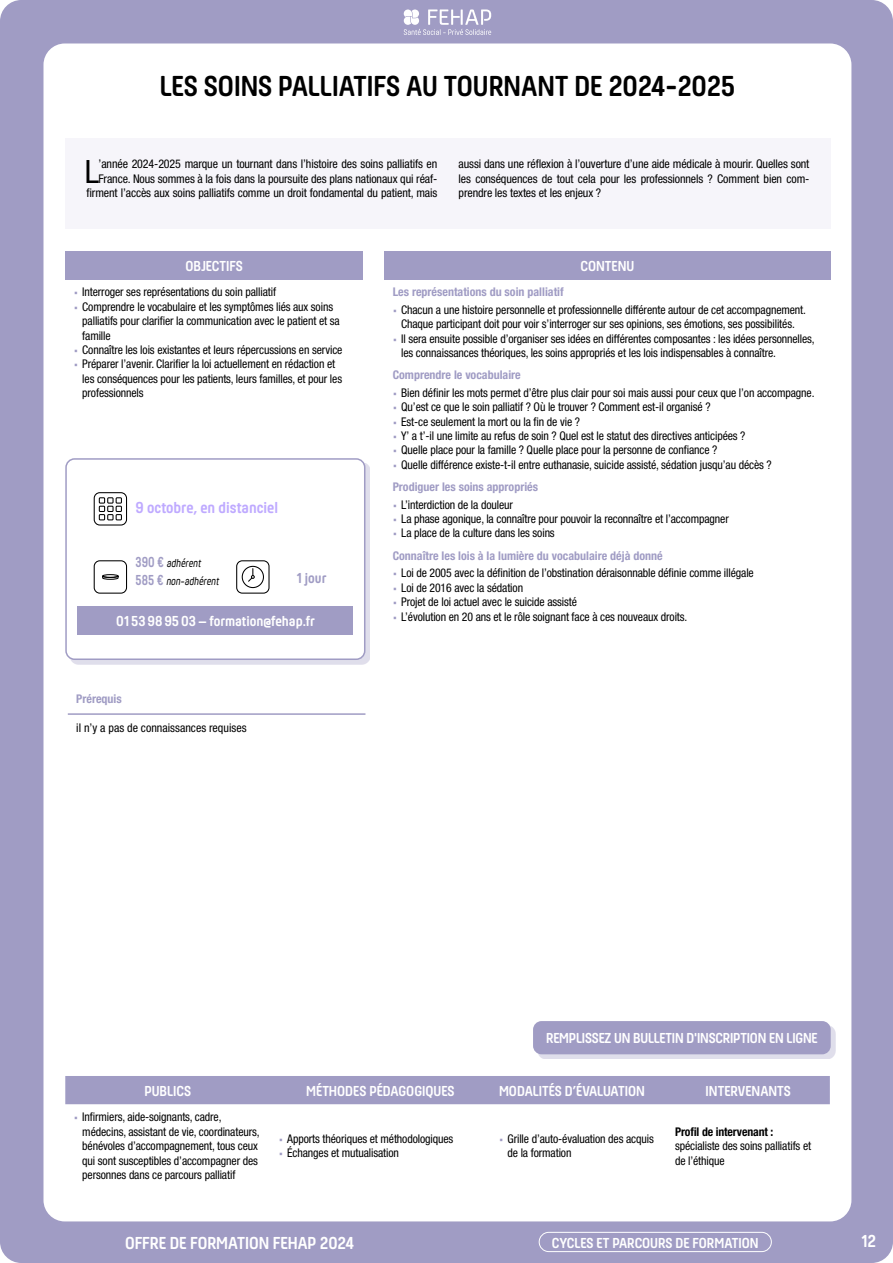
<style>
.page{position:relative;width:893px;height:1263px;background:#a09cc4}
.page>*{position:absolute;margin:0;border:0;box-sizing:border-box;transform-origin:0 0}
.t1{font:condensed 32.1px "Helvetica Neue LT Pro";color:#000}
.t2{font:700 30px "Hansom FY";color:#000}
.t3{font:700 18px "Hansom FY";color:#fff}
.t4{font:700 16.5px "Hansom FY";color:#bfaaff}
.t5{font:700 15px "Hansom FY";color:#fff}
.t6{font:700 15px "Hansom FY";color:#a09cc4}
.t7{font:condensed 12px/14.4px "Helvetica Neue LT Pro";letter-spacing:-.01em;color:#000}
.t8{font:700 condensed 12px/22.5px "Helvetica Neue LT Pro";color:#a09cc4}
.t9{font:italic 12px/18px "Hansom FY";color:#000;scale:.85 1}
.t10{font:700 condensed 12px "Helvetica Neue LT Pro";letter-spacing:-.01em;color:#000}
.s1{font-family:"Acumin Variable Concept";font-stretch:normal;color:#a09cc4}
.s2{font-weight:700;font-style:normal;font-size:15px;color:#a09cc4}
.s3{font-weight:700;color:#a09cc4}
.s4{font-family:"Acumin Variable Concept";font-weight:400;font-stretch:normal}
.s5{font-weight:400;color:#000}
</style>
<div class="page">
<div style="left:43px;top:43px;width:808px;height:1178px;background:#fff;border-radius:21px"></div>
<svg style="left:404px;top:9px;width:87px;height:26px"></svg>
<div style="left:539px;top:1232px;width:233px;height:20px;border:1px solid #fff;border-radius:10px"></div>
<div style="left:65px;top:138px;width:766px;height:91px;background:#f6f5fa"></div>
<div style="left:65px;top:1076px;width:765px;height:28px;background:#a09cc4"></div>
<div style="left:384px;top:251px;width:447px;height:28px;background:#a09cc4"></div>
<div style="left:65px;top:251px;width:298px;height:28px;background:#a09cc4"></div>
<hr style="left:68px;top:713px;width:297px;height:2px;background:#a09cc4">
<div style="left:70px;top:463px;width:300px;height:201px;background:#a09cc4;opacity:.33"></div>
<div style="left:66px;top:459px;width:299px;height:200px;background:#fff;border-radius:9px"></div>
<div style="left:77px;top:606px;width:276px;height:29px;background:#a09cc4"></div>
<div style="left:94px;top:492px;width:33px;height:33px;border:1px solid #000;border-radius:6px"></div>
<div style="left:99px;top:497px;width:6px;height:7px;border:1px solid #000"></div>
<div style="left:107px;top:497px;width:7px;height:7px;border:1px solid #000"></div>
<div style="left:116px;top:497px;width:6px;height:7px;border:1px solid #000"></div>
<div style="left:107px;top:506px;width:7px;height:6px;border:1px solid #000"></div>
<svg style="left:99px;top:506px;width:6px;height:14px"></svg>
<div style="left:107px;top:514px;width:7px;height:6px;border:1px solid #000"></div>
<svg style="left:116px;top:506px;width:6px;height:14px"></svg>
<div style="left:94px;top:560px;width:33px;height:34px;border:1px solid #000;border-radius:6px"></div>
<div style="left:102px;top:574px;width:17px;height:4px;border:1px solid #000;border-radius:50%"></div>
<svg style="left:102px;top:575px;width:17px;height:5px"></svg>
<div style="left:242px;top:566px;width:22px;height:22px;border:1px solid #000;border-radius:50%"></div>
<svg style="left:248px;top:569px;width:7px;height:13px"></svg>
<div style="left:236px;top:560px;width:34px;height:34px;border:1px solid #000;border-radius:6px"></div>
<div style="left:65px;top:458px;width:300px;height:202px;border:2px solid #a09cc4;border-radius:9px"></div>
<div style="left:537px;top:1025px;width:298px;height:34px;background:#a09cc4;opacity:.33"></div>
<div style="left:533px;top:1021px;width:298px;height:33px;background:#a09cc4;border-radius:9px"></div>
<h2 class="t2" style="left:160px;top:68px;width:577px">LES SOINS PALLIATIFS AU TOURNANT DE 2024-2025</h2>
<p class="t7" style="left:87px;top:157px;width:352px;text-align:right">’année 2024-2025 marque un tournant dans l’histoire des soins palliatifs en<br>France. Nous sommes à la fois dans la poursuite des plans nationaux qui réaf&shy;firment l’accès aux soins palliatifs comme un droit fondamental du patient, mais</p>
<p class="t7" style="left:459px;top:157px;width:352px;text-align:justify">aussi dans une réflexion à l’ouverture d’une aide médicale à mourir. Quelles sont les conséquences de tout cela pour les professionnels ? Comment bien com&shy;prendre les textes et les enjeux ?</p>
<h1 class="t1" style="left:85px;top:152px;width:16px">L</h1>
<p class="t5" style="left:185px;top:257px;width:59px">OBJECTIFS</p>
<p class="t7" style="left:74px;top:285px;width:204px"><span class="s1">•</span> Interroger ses représentations du soin palliatif</p>
<p class="t7" style="left:82px;top:299px;width:259px;text-indent:-9px"><span class="s1">•</span> Comprendre le vocabulaire et les symptômes liés aux soins palliatifs pour clarifier la communication avec le patient et sa famille</p>
<p class="t7" style="left:74px;top:342px;width:270px"><span class="s1">•</span> Connaître les lois existantes et leurs répercussions en service</p>
<p class="t7" style="left:82px;top:357px;width:261px;text-indent:-9px"><span class="s1">•</span> Préparer l’avenir. Clarifier la loi actuellement en rédaction et les conséquences pour les patients, leurs familles, et pour les professionnels</p>
<h3 class="t4" style="left:136px;top:498px;width:144px">9 octobre, en distanciel</h3>
<p class="t9" style="left:136px;top:554px;width:99px"><span class="s2">390 €</span> adhérent<br><span class="s2">585 €</span> non-adhérent</p>
<p class="t6" style="left:296px;top:569px;width:31px">1 jour</p>
<p class="t5" style="left:116px;top:613px;width:200px">01 53989503 – formation@fehap.fr</p>
<p class="t8" style="left:76px;top:688px;width:47px">Prérequis</p>
<p class="t7" style="left:76px;top:720px;width:172px">il n’y a pas de connaissances requises</p>
<p class="t5" style="left:581px;top:257px;width:55px">CONTENU</p>
<p class="t8" style="left:393px;top:281px;width:172px">Les représentations du soin palliatif</p>
<p class="t7" style="left:393px;top:302px;width:415px;text-align:center"><span class="s1">•</span> Chacun a une histoire personnelle et professionnelle différente autour de cet accompagnement.<br>Chaque participant doit pour voir s’interroger sur ses opinions, ses émotions, ses possibilités.</p>
<p class="t7" style="left:401px;top:331px;width:415px;text-indent:-9px"><span class="s1">•</span> Il sera ensuite possible d’organiser ses idées en différentes composantes : les idées personnelles, les connaissances théoriques, les soins appropriés et les lois indispensables à connaître.</p>
<p class="t8" style="left:393px;top:364px;width:130px">Comprendre le vocabulaire</p>
<p class="t7" style="left:393px;top:385px;width:423px"><span class="s1">•</span> Bien définir les mots permet d’être plus clair pour soi mais aussi pour ceux que l’on accompagne.</p>
<p class="t7" style="left:393px;top:400px;width:319px"><span class="s1">•</span> Qu’est ce que le soin palliatif ? Où le trouver ? Comment est-il organisé ?</p>
<p class="t7" style="left:393px;top:414px;width:189px"><span class="s1">•</span> Est-ce seulement la mort ou la fin de vie ?</p>
<p class="t7" style="left:393px;top:428px;width:354px"><span class="s1">•</span> Y’ a t’-il une limite au refus de soin ? Quel est le statut des directives anticipées ?</p>
<p class="t7" style="left:393px;top:443px;width:326px"><span class="s1">•</span> Quelle place pour la famille ? Quelle place pour la personne de confiance ?</p>
<p class="t7" style="left:393px;top:453px;width:381px;line-height:22.5px"><span class="s1">•</span> Quelle différence existe-t-il entre euthanasie, suicide assisté, sédation jusqu’au décès ?<br><span class="s3">Prodiguer les soins appropriés</span></p>
<p class="t7" style="left:393px;top:497px;width:122px"><span class="s1">•</span> L’interdiction de la douleur</p>
<p class="t7" style="left:393px;top:511px;width:338px"><span class="s1">•</span> La phase agonique, la connaître pour pouvoir la reconnaître et l’accompagner</p>
<p class="t8" style="left:393px;top:522px;width:271px"><span class="s4">•</span> <span class="s5">La place de la culture dans les soins<br></span>Connaître les lois à la lumière du vocabulaire déjà donné</p>
<p class="t7" style="left:393px;top:566px;width:363px"><span class="s1">•</span> Loi de 2005 avec la définition de l’obstination déraisonnable définie comme illégale</p>
<p class="t7" style="left:393px;top:580px;width:132px"><span class="s1">•</span> Loi de 2016 avec la sédation</p>
<p class="t7" style="left:393px;top:594px;width:186px"><span class="s1">•</span> Projet de loi actuel avec le suicide assisté</p>
<p class="t7" style="left:393px;top:609px;width:296px"><span class="s1">•</span> L’évolution en 20 ans et le rôle soignant face à ces nouveaux droits.</p>
<p class="t5" style="left:546px;top:1030px;width:273px">REMPLISSEZ UN BULLETIN D'INSCRIPTION EN LIGNE</p>
<p class="t5" style="left:144px;top:1082px;width:48px">PUBLICS</p>
<p class="t5" style="left:306px;top:1082px;width:150px">MÉTHODES PÉDAGOGIQUES</p>
<p class="t5" style="left:499px;top:1082px;width:147px">MODALITÉS D’ÉVALUATION</p>
<p class="t5" style="left:706px;top:1082px;width:87px">INTERVENANTS</p>
<p class="t7" style="left:82px;top:1110px;width:179px;text-indent:-9px"><span class="s1">•</span> Infirmiers, aide-soignants, cadre, médecins, assistant de vie, coordinateurs, bénévoles d’accompagnement, tous ceux qui sont susceptibles d’accompagner des personnes dans ce parcours palliatif</p>
<p class="t10" style="left:675px;top:1124px;width:100px">Profil de intervenant :</p>
<p class="t7" style="left:675px;top:1138px;width:138px">spécialiste des soins palliatifs et de l’éthique</p>
<p class="t7" style="left:279px;top:1131px;width:176px"><span class="s1">•</span> Apports théoriques et méthodologiques</p>
<p class="t7" style="left:279px;top:1146px;width:122px"><span class="s1">•</span> Échanges et mutualisation</p>
<p class="t7" style="left:507px;top:1131px;width:148px;text-indent:-9px"><span class="s1">•</span> Grille d’auto-évaluation des acquis de la formation</p>
<h3 class="t3" style="left:125px;top:1232px;width:231px">OFFRE DE FORMATION FEHAP 2024</h3>
<p class="t5" style="left:552px;top:1234px;width:208px">CYCLES ET PARCOURS DE FORMATION</p>
<h3 class="t3" style="left:861px;top:1230px;width:16px">12</h3>
</div>
